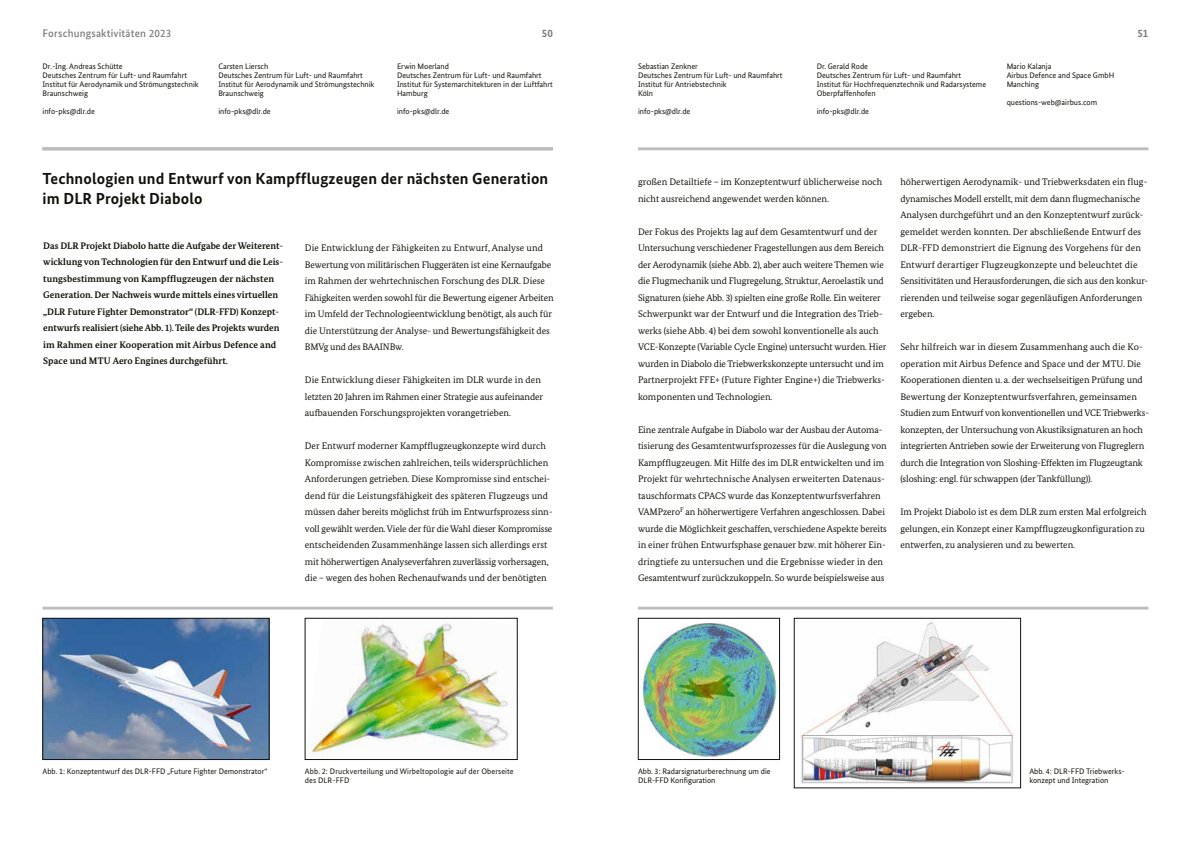
<style>
.page{position:relative;width:1191px;height:842px;background:#fff}
.page>*{position:absolute;margin:0;border:0;box-sizing:border-box;transform-origin:0 0}
._03_Head_Bundessans__16_20{font:700 16px/20px "Bundes Sans";letter-spacing:.01em;color:#12120d}
._01_Kapitel___Bundessans__11_12___65-schw{font:500 11px "Bundes Sans";letter-spacing:.015em;color:#7b7d7c}
._09_Pagina_Bundessans{font:700 11px "Bundes Sans";color:#7b7d7c}
._04_Copy_BundesSerif_normal{font:9.5px/16.5px "Bundes Serif";color:#12120d}
._04_Einleitung_BundesSerif_bold{font:700 9.5px/16.5px "Bundes Serif";color:#12120d}
._02_Autor_Bundes_norm__8_9{font:8px "Bundes Sans";color:#12120d}
._06_Bildunterschrift_BuSans_norm_8_9__wie{font:8px/9px "Bundes Sans";color:#12120d}
</style>
<div class="page">
<hr style="left:638px;top:607px;width:510px;height:2px;background:#bbbdbd">
<hr style="left:43px;top:607px;width:510px;height:2px;background:#bbbdbd">
<img style="left:45px;top:620px;width:222px;height:138px">
<div style="left:43px;top:618px;width:226px;height:142px;border:1px solid #12120d"></div>
<img style="left:642px;top:623px;width:135px;height:134px">
<div style="left:638px;top:618px;width:142px;height:142px;border:1px solid #12120d"></div>
<img style="left:307px;top:623px;width:202px;height:133px">
<div style="left:305px;top:618px;width:212px;height:142px;border:1px solid #12120d"></div>
<img style="left:800px;top:621px;width:213px;height:163px">
<div style="left:794px;top:618px;width:226px;height:170px;border:1px solid #12120d"></div>
<hr style="left:43px;top:147px;width:510px;height:3px;background:#bbbdbd">
<hr style="left:638px;top:147px;width:510px;height:3px;background:#bbbdbd">
<p class="_01_Kapitel___Bundessans__11_12___65-schw" style="left:43px;top:26px;width:130px">Forschungsaktivitäten 2023</p>
<p class="_09_Pagina_Bundessans" style="left:542px;top:26px;width:12px">50</p>
<p class="_09_Pagina_Bundessans" style="left:1137px;top:26px;width:12px">51</p>
<p class="_02_Autor_Bundes_norm__8_9" style="left:43px;top:61px;width:82px">Dr.-Ing. Andreas Schütte</p>
<p class="_02_Autor_Bundes_norm__8_9" style="left:43px;top:70px;width:146px">Deutsches Zentrum für Luft- und Raumfahrt</p>
<p class="_02_Autor_Bundes_norm__8_9" style="left:43px;top:79px;width:158px">Institut für Aerodynamik und Strömungstechnik</p>
<p class="_02_Autor_Bundes_norm__8_9" style="left:43px;top:88px;width:47px">Braunschweig</p>
<p class="_02_Autor_Bundes_norm__8_9" style="left:43px;top:106px;width:54px">info-pks@dlr.de</p>
<p class="_02_Autor_Bundes_norm__8_9" style="left:218px;top:61px;width:51px">Carsten Liersch</p>
<p class="_02_Autor_Bundes_norm__8_9" style="left:218px;top:70px;width:146px">Deutsches Zentrum für Luft- und Raumfahrt</p>
<p class="_02_Autor_Bundes_norm__8_9" style="left:218px;top:79px;width:158px">Institut für Aerodynamik und Strömungstechnik</p>
<p class="_02_Autor_Bundes_norm__8_9" style="left:218px;top:88px;width:47px">Braunschweig</p>
<p class="_02_Autor_Bundes_norm__8_9" style="left:218px;top:106px;width:54px">info-pks@dlr.de</p>
<p class="_02_Autor_Bundes_norm__8_9" style="left:397px;top:61px;width:54px">Erwin Moerland</p>
<p class="_02_Autor_Bundes_norm__8_9" style="left:397px;top:70px;width:146px">Deutsches Zentrum für Luft- und Raumfahrt</p>
<p class="_02_Autor_Bundes_norm__8_9" style="left:397px;top:79px;width:157px">Institut für Systemarchitekturen in der Luftfahrt</p>
<p class="_02_Autor_Bundes_norm__8_9" style="left:397px;top:88px;width:32px">Hamburg</p>
<p class="_02_Autor_Bundes_norm__8_9" style="left:397px;top:106px;width:54px">info-pks@dlr.de</p>
<h1 class="_03_Head_Bundessans__16_20" style="left:43px;top:168px;width:507px">Technologien und Entwurf von Kampfflugzeugen der nächsten Generation im DLR Projekt Diabolo</h1>
<p class="_04_Einleitung_BundesSerif_bold" style="left:43px;top:237px;width:241px">Das DLR Projekt Diabolo hatte die Aufgabe der Weiterent&shy;wicklung von Technologien für den Entwurf und die Leis&shy;tungsbestimmung von Kampfflugzeugen der nächsten Generation. Der Nachweis wurde mittels eines virtuellen „DLR Future Fighter Demonstrator“ (DLR-FFD) Konzept&shy;entwurfs realisiert (siehe Abb. 1). Teile des Projekts wurden im Rahmen einer Kooperation mit Airbus Defence and Space und MTU Aero Engines durchgeführt.</p>
<p class="_04_Copy_BundesSerif_normal" style="left:305px;top:240px;width:250px">Die Entwicklung der Fähigkeiten zu Entwurf, Analyse und Bewertung von militärischen Fluggeräten ist eine Kernaufgabe im Rahmen der wehrtechnischen Forschung des DLR. Diese Fähigkeiten werden sowohl für die Bewertung eigener Arbeiten im Umfeld der Technologieentwicklung benötigt, als auch für die Unterstützung der Analyse- und Bewertungsfähigkeit des BMVg und des BAAINBw.</p>
<p class="_04_Copy_BundesSerif_normal" style="left:305px;top:372px;width:240px">Die Entwicklung dieser Fähigkeiten im DLR wurde in den letzten 20 Jahren im Rahmen einer Strategie aus aufeinander aufbauenden Forschungsprojekten vorangetrieben.</p>
<p class="_04_Copy_BundesSerif_normal" style="left:305px;top:438px;width:249px">Der Entwurf moderner Kampfflugzeugkonzepte wird durch Kompromisse zwischen zahlreichen, teils widersprüchlichen Anforderungen getrieben. Diese Kompromisse sind entschei&shy;dend für die Leistungsfähigkeit des späteren Flugzeugs und müssen daher bereits möglichst früh im Entwurfsprozess sinn&shy;voll gewählt werden. Viele der für die Wahl dieser Kompromisse entscheidenden Zusammenhänge lassen sich allerdings erst mit höherwertigen Analyseverfahren zuverlässig vorhersagen, die – wegen des hohen Rechenaufwands und der benötigten</p>
<p class="_02_Autor_Bundes_norm__8_9" style="left:638px;top:61px;width:61px">Sebastian Zenkner</p>
<p class="_02_Autor_Bundes_norm__8_9" style="left:638px;top:70px;width:146px">Deutsches Zentrum für Luft- und Raumfahrt</p>
<p class="_02_Autor_Bundes_norm__8_9" style="left:638px;top:79px;width:90px">Institut für Antriebstechnik</p>
<p class="_02_Autor_Bundes_norm__8_9" style="left:638px;top:88px;width:17px">Köln</p>
<p class="_02_Autor_Bundes_norm__8_9" style="left:638px;top:106px;width:54px">info-pks@dlr.de</p>
<p class="_02_Autor_Bundes_norm__8_9" style="left:816px;top:61px;width:53px">Dr. Gerald Rode</p>
<p class="_02_Autor_Bundes_norm__8_9" style="left:816px;top:70px;width:146px">Deutsches Zentrum für Luft- und Raumfahrt</p>
<p class="_02_Autor_Bundes_norm__8_9" style="left:816px;top:79px;width:171px">Institut für Hochfrequenztechnik und Radarsysteme</p>
<p class="_02_Autor_Bundes_norm__8_9" style="left:816px;top:88px;width:60px">Oberpfaffenhofen</p>
<p class="_02_Autor_Bundes_norm__8_9" style="left:816px;top:106px;width:54px">info-pks@dlr.de</p>
<p class="_02_Autor_Bundes_norm__8_9" style="left:1006px;top:61px;width:46px">Mario Kalanja</p>
<p class="_02_Autor_Bundes_norm__8_9" style="left:1006px;top:70px;width:109px">Airbus Defence and Space GmbH</p>
<p class="_02_Autor_Bundes_norm__8_9" style="left:1006px;top:79px;width:34px">Manching</p>
<p class="_02_Autor_Bundes_norm__8_9" style="left:1006px;top:97px;width:92px">questions-web@airbus.com</p>
<p class="_04_Copy_BundesSerif_normal" style="left:638px;top:173px;width:246px">großen Detailtiefe – im Konzeptentwurf üblicherweise noch nicht ausreichend angewendet werden können.</p>
<p class="_04_Copy_BundesSerif_normal" style="left:638px;top:223px;width:250px">Der Fokus des Projekts lag auf dem Gesamtentwurf und der Untersuchung verschiedener Fragestellungen aus dem Bereich der Aerodynamik (siehe Abb. 2), aber auch weitere Themen wie die Flugmechanik und Flugregelung, Struktur, Aeroelastik und Signaturen (siehe Abb. 3) spielten eine große Rolle. Ein weiterer Schwerpunkt war der Entwurf und die Integration des Trieb&shy;werks (siehe Abb. 4) bei dem sowohl konventionelle als auch VCE-Konzepte (Variable Cycle Engine) untersucht wurden. Hier wurden in Diabolo die Triebwerkskonzepte untersucht und im Partnerprojekt FFE+ (Future Fighter Engine+) die Triebwerks&shy;komponenten und Technologien.</p>
<p class="_04_Copy_BundesSerif_normal" style="left:638px;top:421px;width:250px">Eine zentrale Aufgabe in Diabolo war der Ausbau der Automa&shy;tisierung des Gesamtentwurfsprozesses für die Auslegung von Kampfflugzeugen. Mit Hilfe des im DLR entwickelten und im Projekt für wehrtechnische Analysen erweiterten Datenaus&shy;tauschformats CPACS wurde das Konzeptentwurfsverfahren VAMPzero<sup>F</sup> an höherwertigere Verfahren angeschlossen. Dabei wurde die Möglichkeit geschaffen, verschiedene Aspekte bereits in einer frühen Entwurfsphase genauer bzw. mit höherer Ein&shy;dringtiefe zu untersuchen und die Ergebnisse wieder in den Gesamtentwurf zurückzukoppeln. So wurde beispielsweise aus</p>
<p class="_04_Copy_BundesSerif_normal" style="left:900px;top:173px;width:249px">höherwertigen Aerodynamik- und Triebwerksdaten ein flug&shy;dynamisches Modell erstellt, mit dem dann flugmechanische Analysen durchgeführt und an den Konzeptentwurf zurück&shy;gemeldet werden konnten. Der abschließende Entwurf des DLR-FFD demonstriert die Eignung des Vorgehens für den Entwurf derartiger Flugzeugkonzepte und beleuchtet die Sensitivitäten und Herausforderungen, die sich aus den konkur&shy;rierenden und teilweise sogar gegenläufigen Anforderungen ergeben.</p>
<p class="_04_Copy_BundesSerif_normal" style="left:900px;top:338px;width:250px">Sehr hilfreich war in diesem Zusammenhang auch die Ko&shy;operation mit Airbus Defence and Space und der MTU. Die Kooperationen dienten u. a. der wechselseitigen Prüfung und Bewertung der Konzeptentwurfsverfahren, gemeinsamen Studien zum Entwurf von konventionellen und VCE Triebwerks&shy;konzepten, der Untersuchung von Akustiksignaturen an hoch integrierten Antrieben sowie der Erweiterung von Flugreglern durch die Integration von Sloshing-Effekten im Flugzeugtank (sloshing: engl. für schwappen (der Tankfüllung)).</p>
<p class="_04_Copy_BundesSerif_normal" style="left:900px;top:503px;width:248px">Im Projekt Diabolo ist es dem DLR zum ersten Mal erfolgreich gelungen, ein Konzept einer Kampfflugzeugkonfiguration zu entwerfen, zu analysieren und zu bewerten.</p>
<p class="_06_Bildunterschrift_BuSans_norm_8_9__wie" style="left:43px;top:767px;width:227px">Abb. 1: Konzeptentwurf des DLR-FFD „Future Fighter Demonstrator“</p>
<p class="_06_Bildunterschrift_BuSans_norm_8_9__wie" style="left:305px;top:767px;width:210px">Abb. 2: Druckverteilung und Wirbeltopologie auf der Oberseite des DLR-FFD</p>
<p class="_06_Bildunterschrift_BuSans_norm_8_9__wie" style="left:1029px;top:767px;width:97px">Abb. 4: DLR-FFD Triebwerks&shy;konzept und Integration</p>
<p class="_06_Bildunterschrift_BuSans_norm_8_9__wie" style="left:638px;top:767px;width:134px">Abb. 3: Radarsignaturberechnung um die</p>
<p class="_06_Bildunterschrift_BuSans_norm_8_9__wie" style="left:638px;top:776px;width:79px">DLR-FFD Konfiguration</p>
</div>
